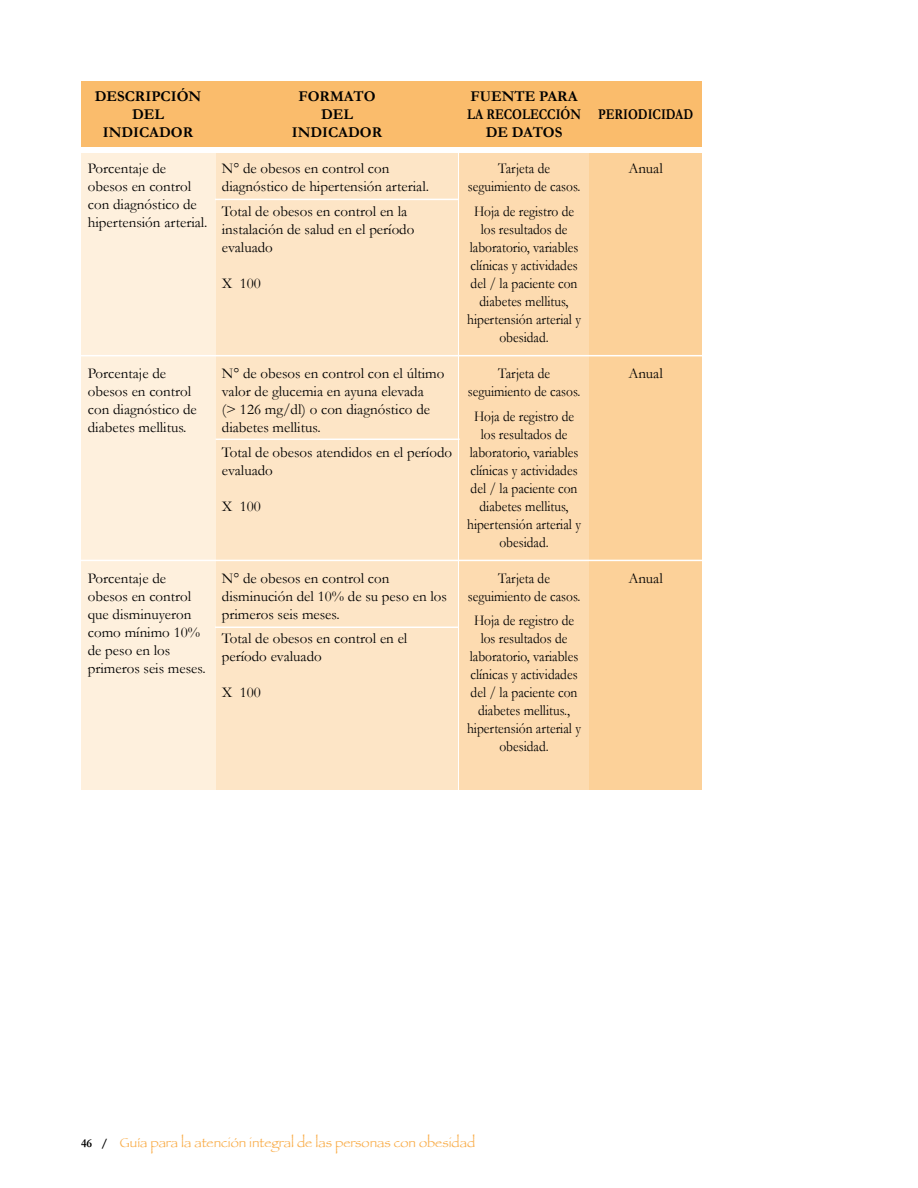
<style>
.page{position:relative;width:918px;height:1188px;background:#fff}
.page>*{position:absolute;margin:0;border:0;box-sizing:border-box;transform-origin:0 0}
.t1{font:15px/18px "Garamond";color:#000}
.t2{font:15px/18px "Garamond";color:#000;text-align:center;scale:.9 1}
.t3{font:700 15px/18px "Garamond";color:#000;text-align:center}
.t4{font:700 15px "Garamond";color:#000;scale:.83 1}
.t5{font:13.5px "Papyrus";color:#f9ad4a}
.s1{font-family:"Garamond";font-weight:700;font-size:12px;color:#000}
</style>
<div class="page">
<div style="left:81px;top:81px;width:620px;height:66px;background:#fabc6c"></div>
<div style="left:81px;top:154px;width:134px;height:636px;background:#fef0dd"></div>
<div style="left:216px;top:154px;width:242px;height:636px;background:#fde5c6"></div>
<div style="left:459px;top:154px;width:130px;height:636px;background:#fddbb0"></div>
<div style="left:589px;top:154px;width:113px;height:636px;background:#fcd199"></div>
<hr style="left:215px;top:199px;width:244px;height:1px;background:#fff">
<hr style="left:81px;top:355px;width:621px;height:1px;background:#fff">
<hr style="left:216px;top:439px;width:244px;height:1px;background:#fff">
<hr style="left:81px;top:560px;width:621px;height:1px;background:#fff">
<hr style="left:215px;top:627px;width:244px;height:1px;background:#fff">
<p class="t3" style="left:95px;top:87px;width:108px">DESCRIPCIÓN<br>DEL<br>INDICADOR</p>
<p class="t1" style="left:88px;top:159px;width:121px">Porcentaje de obesos en control con diagnóstico de hipertensión arterial.</p>
<p class="t3" style="left:292px;top:87px;width:92px">FORMATO<br>DEL<br>INDICADOR</p>
<p class="t1" style="left:222px;top:159px;width:209px">N° de obesos en control con diagnóstico de hipertensión arterial.</p>
<p class="t1" style="left:222px;top:202px;width:194px">Total de obesos en control en la instalación de salud en el período evaluado</p>
<p class="t1" style="left:222px;top:274px;width:41px">X 100</p>
<p class="t1" style="left:88px;top:364px;width:111px">Porcentaje de obesos en control con diagnóstico de diabetes mellitus.</p>
<p class="t1" style="left:222px;top:364px;width:224px">N° de obesos en control con el último valor de glucemia en ayuna elevada<br>(&gt; 126 mg/dl) o con diagnóstico de diabetes mellitus.</p>
<p class="t1" style="left:222px;top:443px;width:232px">Total de obesos atendidos en el período evaluado</p>
<p class="t1" style="left:222px;top:497px;width:41px">X 100</p>
<p class="t1" style="left:88px;top:569px;width:119px">Porcentaje de obesos en control que disminuyeron como mínimo 10% de peso en los primeros seis meses.</p>
<p class="t1" style="left:222px;top:569px;width:227px">N° de obesos en control con disminución del 10% de su peso en los primeros seis meses.</p>
<p class="t1" style="left:222px;top:630px;width:187px">Total de obesos en control en el período evaluado</p>
<p class="t1" style="left:222px;top:684px;width:41px">X 100</p>
<p class="t3" style="left:467px;top:87px;width:115px">FUENTE PARA<br>LA RECOLECCIÓN<br>DE DATOS</p>
<p class="t2" style="left:468px;top:159px;width:127px">Tarjeta de seguimiento de casos.</p>
<p class="t2" style="left:467px;top:202px;width:128px">Hoja de registro de los resultados de laboratorio, variables clínicas y actividades del / la paciente con diabetes mellitus, hipertensión arterial y obesidad.</p>
<p class="t2" style="left:468px;top:364px;width:127px">Tarjeta de seguimiento de casos.</p>
<p class="t2" style="left:467px;top:407px;width:128px">Hoja de registro de los resultados de laboratorio, variables clínicas y actividades del / la paciente con diabetes mellitus, hipertensión arterial y obesidad.</p>
<p class="t2" style="left:468px;top:569px;width:127px">Tarjeta de seguimiento de casos.</p>
<p class="t2" style="left:467px;top:612px;width:128px">Hoja de registro de los resultados de laboratorio, variables clínicas y actividades del / la paciente con diabetes mellitus., hipertensión arterial y obesidad.</p>
<p class="t4" style="left:598px;top:105px;width:116px">PERIODICIDAD</p>
<p class="t1" style="left:628px;top:159px;width:36px">Anual</p>
<p class="t1" style="left:628px;top:364px;width:36px">Anual</p>
<p class="t1" style="left:628px;top:569px;width:36px">Anual</p>
<p class="t5" style="left:81px;top:1134px;width:396px"><span class="s1">46 /</span> Guía para la atención integral de las personas con obesidad</p>
</div>
